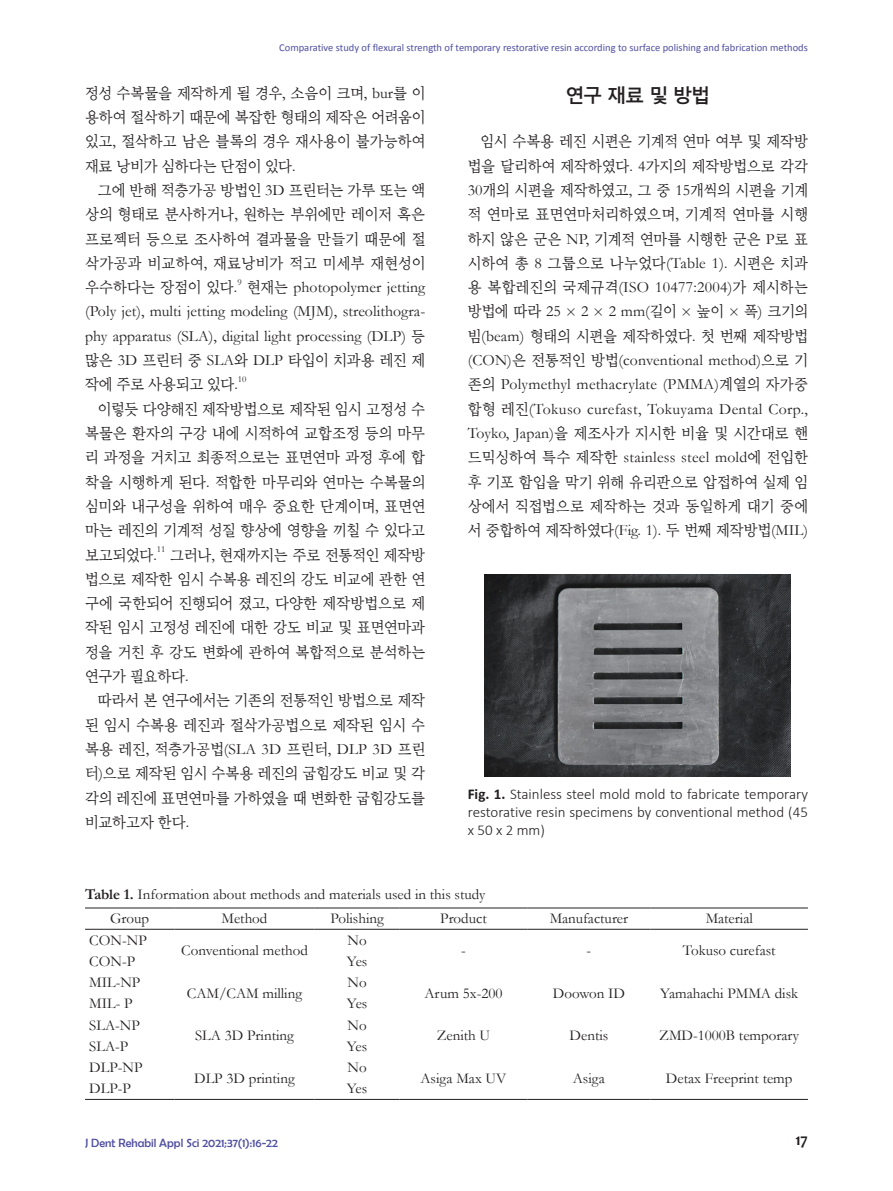
<style>
.page{position:relative;width:893px;height:1191px;background:#fff}
.page>*{position:absolute;margin:0;border:0;box-sizing:border-box;transform-origin:0 0}
.t1{font:19.5px "Bareun Dotum Pro 2";color:#231f20}
.t2{font:700 16.5px "Candara";color:#231f20;scale:.95 1}
.t3{font:15.75px/24.3px "Bareun Batang Pro 1";letter-spacing:.005em;color:#231f20;text-align:justify;scale:.96 1}
.t4{font:15.75px/24.3px "Garamond";letter-spacing:.015em;color:#231f20;text-align:justify}
.t5{font:15px/24.3px "Garamond";color:#231f20}
.t6{font:300 15px/18px "Calibri";color:#231f20;text-align:justify}
.t7{font:12px "Berlin Sans FB";color:#504fa1}
.t8{font:10.5px "Calibri";color:#504fa1}
.t9{font:9.15px "Garamond";color:#231f20}
.s1{font-family:"Garamond"}
.s2{font-family:"Bareun Batang Pro 1"}
.s3{font-weight:700}
</style>
<div class="page">
<hr style="left:174px;top:1099px;width:141px;height:1px;background:#231f20">
<hr style="left:400px;top:1099px;width:127px;height:1px;background:#231f20">
<hr style="left:527px;top:1099px;width:124px;height:1px;background:#231f20">
<hr style="left:651px;top:1099px;width:157px;height:1px;background:#231f20">
<hr style="left:85px;top:1099px;width:89px;height:1px;background:#231f20">
<hr style="left:315px;top:1099px;width:85px;height:1px;background:#231f20">
<hr style="left:85px;top:907px;width:89px;height:1px;background:#231f20">
<hr style="left:174px;top:907px;width:141px;height:1px;background:#231f20">
<hr style="left:315px;top:907px;width:85px;height:1px;background:#231f20">
<hr style="left:400px;top:907px;width:127px;height:1px;background:#231f20">
<hr style="left:527px;top:907px;width:124px;height:1px;background:#231f20">
<hr style="left:651px;top:907px;width:157px;height:1px;background:#231f20">
<hr style="left:85px;top:929px;width:89px;height:1px;background:#231f20">
<hr style="left:174px;top:929px;width:141px;height:1px;background:#231f20">
<hr style="left:315px;top:929px;width:85px;height:1px;background:#231f20">
<hr style="left:400px;top:929px;width:127px;height:1px;background:#231f20">
<hr style="left:527px;top:929px;width:124px;height:1px;background:#231f20">
<hr style="left:651px;top:929px;width:157px;height:1px;background:#231f20">
<img style="left:485px;top:575px;width:306px;height:201px">
<p class="t8" style="left:279px;top:41px;width:530px">Comparative study of flexural strength of temporary restorative resin according to surface polishing and fabrication methods</p>
<p class="t3" style="left:85px;top:81px;width:356px">정성 수복물을 제작하게 될 경우<span class="s1">,</span> 소음이 크며<span class="s1">, bur</span>를 이 용하여 절삭하기 때문에 복잡한 형태의 제작은 어려움이 있고<span class="s1">,</span> 절삭하고 남은 블록의 경우 재사용이 불가능하여 재료 낭비가 심하다는 단점이 있다<span class="s1">.</span></p>
<p class="t3" style="left:85px;top:178px;width:356px;text-indent:13px">그에 반해 적층가공 방법인 <span class="s1">3D</span> 프린터는 가루 또는 액 상의 형태로 분사하거나<span class="s1">,</span> 원하는 부위에만 레이저 혹은 프로젝터 등으로 조사하여 결과물을 만들기 때문에 절 삭가공과 비교하여<span class="s1">,</span> 재료낭비가 적고 미세부 재현성이 우수하다는 장점이 있다<span class="s1">.</span></p>
<p class="t9" style="left:237px;top:276px;width:6px">9</p>
<p class="t4" style="left:85px;top:275px;width:342px;text-indent:162px"><span class="s2">현재는</span> photopolymer jetting (Poly jet), multi jetting modeling (MJM), streolithogra&shy;phy apparatus (SLA), digital light processing (DLP) <span class="s2">등</span></p>
<p class="t3" style="left:85px;top:348px;width:356px">많은 <span class="s1">3D</span> 프린터 중 <span class="s1">SLA</span>와 <span class="s1">DLP</span> 타입이 치과용 레진 제 작에 주로 사용되고 있다<span class="s1">.</span></p>
<p class="t9" style="left:238px;top:373px;width:10px">10</p>
<p class="t3" style="left:85px;top:397px;width:356px;text-indent:13px">이렇듯 다양해진 제작방법으로 제작된 임시 고정성 수 복물은 환자의 구강 내에 시적하여 교합조정 등의 마무 리 과정을 거치고 최종적으로는 표면연마 과정 후에 합 착을 시행하게 된다<span class="s1">.</span> 적합한 마무리와 연마는 수복물의 심미와 내구성을 위하여 매우 중요한 단계이며<span class="s1">,</span> 표면연 마는 레진의 기계적 성질 향상에 영향을 끼칠 수 있다고 보고되었다<span class="s1">.</span></p>
<p class="t9" style="left:157px;top:543px;width:10px">11</p>
<p class="t3" style="left:85px;top:542px;width:356px;text-indent:85px">그러나<span class="s1">,</span> 현재까지는 주로 전통적인 제작방 법으로 제작한 임시 수복용 레진의 강도 비교에 관한 연 구에 국한되어 진행되어 졌고<span class="s1">,</span> 다양한 제작방법으로 제 작된 임시 고정성 레진에 대한 강도 비교 및 표면연마과 정을 거친 후 강도 변화에 관하여 복합적으로 분석하는 연구가 필요하다<span class="s1">.</span></p>
<p class="t3" style="left:85px;top:688px;width:356px;text-indent:13px">따라서 본 연구에서는 기존의 전통적인 방법으로 제작 된 임시 수복용 레진과 절삭가공법으로 제작된 임시 수 복용 레진<span class="s1">,</span> 적층가공법<span class="s1">(SLA 3D</span> 프린터<span class="s1">, DLP 3D</span> 프린 터<span class="s1">)</span>으로 제작된 임시 수복용 레진의 굽힘강도 비교 및 각 각의 레진에 표면연마를 가하였을 때 변화한 굽힘강도를 비교하고자 한다<span class="s1">.</span></p>
<p class="t1" style="left:566px;top:85px;width:144px">연구 재료 및 방법</p>
<p class="t3" style="left:468px;top:129px;width:356px;text-indent:13px">임시 수복용 레진 시편은 기계적 연마 여부 및 제작방 법을 달리하여 제작하였다<span class="s1">. 4</span>가지의 제작방법으로 각각 <span class="s1">30</span>개의 시편을 제작하였고<span class="s1">,</span> 그 중 <span class="s1">15</span>개씩의 시편을 기계 적 연마로 표면연마처리하였으며<span class="s1">,</span> 기계적 연마를 시행 하지 않은 군은 <span class="s1">NP,</span> 기계적 연마를 시행한 군은 <span class="s1">P</span>로 표 시하여 총 <span class="s1">8</span> 그룹으로 나누었다<span class="s1">(Table 1).</span> 시편은 치과 용 복합레진의 국제규격<span class="s1">(ISO 10477:2004)</span>가 제시하는 방법에 따라 <span class="s1">25 × 2 × 2 mm(</span>길이 <span class="s1">×</span> 높이 <span class="s1">×</span> 폭<span class="s1">)</span> 크기의 빔<span class="s1">(beam)</span> 형태의 시편을 제작하였다<span class="s1">.</span> 첫 번째 제작방법</p>
<p class="t4" style="left:468px;top:347px;width:342px">(CON)<span class="s2">은 전통적인 방법</span>(conventional method)<span class="s2">으로 기 존의</span> Polymethyl methacrylate (PMMA)<span class="s2">계열의 자가중 합형 레진</span>(Tokuso curefast, Tokuyama Dental Corp.,</p>
<p class="t3" style="left:468px;top:421px;width:356px"><span class="s1">Toyko, Japan)</span>을 제조사가 지시한 비율 및 시간대로 핸</p>
<p class="t4" style="left:468px;top:445px;width:342px"><span class="s2">드믹싱하여 특수 제작한</span> stainless steel mold<span class="s2">에 전입한</span></p>
<p class="t3" style="left:468px;top:470px;width:356px">후 기포 함입을 막기 위해 유리판으로 압접하여 실제 임 상에서 직접법으로 제작하는 것과 동일하게 대기 중에 서 중합하여 제작하였다<span class="s1">(Fig. 1).</span> 두 번째 제작방법<span class="s1">(MIL)</span></p>
<p class="t6" style="left:468px;top:785px;width:342px"><span class="s3">Fig. 1.</span> Stainless steel mold mold to fabricate temporary restorative resin specimens by conventional method (45 x 50 x 2 mm)</p>
<p class="t5" style="left:110px;top:882px;width:377px;text-indent:-25px"><span class="s3">Table 1.</span> Information about methods and materials used in this study<br>Group</p>
<p class="t5" style="left:222px;top:906px;width:47px">Method</p>
<p class="t5" style="left:330px;top:906px;width:55px">Polishing</p>
<p class="t5" style="left:440px;top:906px;width:48px">Product</p>
<p class="t5" style="left:550px;top:906px;width:80px">Manufacturer</p>
<p class="t5" style="left:706px;top:906px;width:49px">Material</p>
<p class="t5" style="left:89px;top:927px;width:59px">CON-NP</p>
<p class="t5" style="left:348px;top:927px;width:21px">No</p>
<p class="t5" style="left:181px;top:938px;width:128px">Conventional method</p>
<p class="t5" style="left:89px;top:948px;width:47px">CON-P</p>
<p class="t5" style="left:347px;top:948px;width:22px">Yes</p>
<p class="t5" style="left:89px;top:970px;width:53px">MIL-NP</p>
<p class="t5" style="left:187px;top:980px;width:117px">CAM/CAM milling</p>
<p class="t5" style="left:348px;top:970px;width:21px">No</p>
<p class="t5" style="left:89px;top:991px;width:45px">MIL- P</p>
<p class="t5" style="left:347px;top:991px;width:22px">Yes</p>
<p class="t5" style="left:89px;top:1012px;width:52px">SLA-NP</p>
<p class="t5" style="left:195px;top:1023px;width:100px">SLA 3D Printing</p>
<p class="t5" style="left:348px;top:1012px;width:21px">No</p>
<p class="t5" style="left:89px;top:1033px;width:41px">SLA-P</p>
<p class="t5" style="left:347px;top:1033px;width:22px">Yes</p>
<p class="t5" style="left:89px;top:1055px;width:55px">DLP-NP</p>
<p class="t5" style="left:194px;top:1065px;width:102px">DLP 3D printing</p>
<p class="t5" style="left:348px;top:1055px;width:21px">No</p>
<p class="t5" style="left:89px;top:1076px;width:43px">DLP-P</p>
<p class="t5" style="left:347px;top:1076px;width:22px">Yes</p>
<p class="t5" style="left:461px;top:938px;width:6px">-</p>
<p class="t5" style="left:587px;top:938px;width:6px">-</p>
<p class="t5" style="left:683px;top:938px;width:94px">Tokuso curefast</p>
<p class="t5" style="left:424px;top:980px;width:80px">Arum 5x-200</p>
<p class="t5" style="left:553px;top:980px;width:74px">Doowon ID</p>
<p class="t5" style="left:660px;top:980px;width:139px">Yamahachi PMMA disk</p>
<p class="t5" style="left:437px;top:1023px;width:55px">Zenith U</p>
<p class="t5" style="left:569px;top:1023px;width:40px">Dentis</p>
<p class="t5" style="left:659px;top:1023px;width:141px">ZMD-1000B temporary</p>
<p class="t5" style="left:420px;top:1065px;width:87px">Asiga Max UV</p>
<p class="t5" style="left:573px;top:1065px;width:34px">Asiga</p>
<p class="t5" style="left:666px;top:1065px;width:128px">Detax Freeprint temp</p>
<p class="t7" style="left:85px;top:1135px;width:194px">J Dent Rehabil Appl Sci 2021;37(1):16-22</p>
<p class="t2" style="left:795px;top:1129px;width:15px">17</p>
</div>
